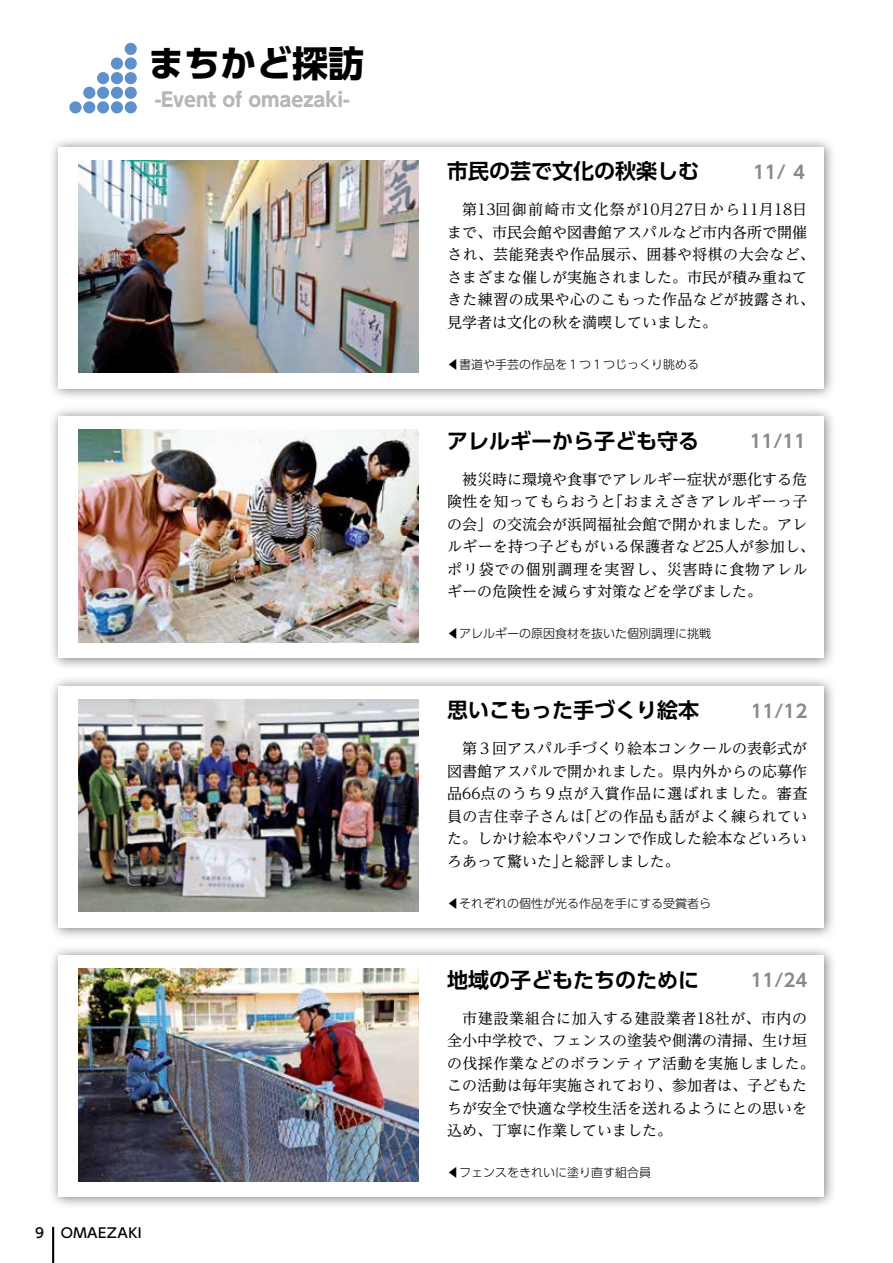
<style>
.page{position:relative;width:893px;height:1263px;background:#fff}
.page>*{position:absolute;margin:0;border:0;box-sizing:border-box;transform-origin:0 0}
.t1{font:700 36px "UD Shin Go Pro";color:#000}
.t2{font:700 21px "UD Shin Go Pro De";color:#000}
.t3{font:700 19.5px "UD Shin Go Pro";letter-spacing:-.005em;color:#b5b6b6}
.t4{font:700 18px "UD Shin Go Pro De";color:#898989}
.t5{font:15px/22.5px "UD Reimin Pro";color:#000}
.t6{font:500 13.5px "UD Shin Go Pro";letter-spacing:.035em;color:#000}
.t7{font:300 12px "UD Shin Go Pro";color:#000}
</style>
<div class="page">
<svg style="left:69px;top:57px;width:68px;height:56px"></svg>
<div style="left:125px;top:43px;width:12px;height:12px;background:#5f90cc;border-radius:50%"></div>
<div style="left:48px;top:945px;width:788px;height:265px;background:#000;opacity:.5"></div>
<div style="left:58px;top:955px;width:766px;height:242px;background:#fff"></div>
<img style="left:79px;top:969px;width:340px;height:212px">
<div style="left:48px;top:136px;width:789px;height:265px;background:#000;opacity:.5"></div>
<div style="left:58px;top:147px;width:766px;height:242px;background:#fff"></div>
<img style="left:79px;top:160px;width:340px;height:213px">
<div style="left:48px;top:405px;width:789px;height:266px;background:#000;opacity:.5"></div>
<div style="left:58px;top:416px;width:766px;height:242px;background:#fff"></div>
<img style="left:79px;top:430px;width:340px;height:212px">
<div style="left:48px;top:675px;width:788px;height:265px;background:#000;opacity:.5"></div>
<div style="left:58px;top:686px;width:766px;height:241px;background:#fff"></div>
<img style="left:79px;top:699px;width:340px;height:213px">
<hr style="left:52px;top:1227px;width:2px;height:36px;background:#000">
<h1 class="t1" style="left:148px;top:34px;width:217px">まちかど探訪</h1>
<h3 class="t3" style="left:155px;top:84px;width:197px">-Event of omaezaki-</h3>
<p class="t6" style="left:35px;top:1221px;width:108px">9 OMAEZAKI</p>
<h2 class="t2" style="left:447px;top:154px;width:253px">市民の芸で文化の秋楽しむ</h2>
<p class="t4" style="left:753px;top:157px;width:57px">11/ ４</p>
<p class="t5" style="left:447px;top:198px;width:369px;text-indent:15px">第13回御前崎市文化祭が10月27日から11月18日まで、市民会館や図書館アスパルなど市内各所で開催され、芸能発表や作品展示、囲碁や将棋の大会など、さまざまな催しが実施されました。市民が積み重ねてきた練習の成果や心のこもった作品などが披露され、見学者は文化の秋を満喫していました。</p>
<p class="t7" style="left:447px;top:354px;width:253px">◀書道や手芸の作品を１つ１つじっくり眺める</p>
<h2 class="t2" style="left:447px;top:423px;width:253px">アレルギーから子ども守る</h2>
<p class="t4" style="left:750px;top:426px;width:58px">11/11</p>
<p class="t5" style="left:447px;top:467px;width:369px;text-indent:15px">被災時に環境や食事でアレルギー症状が悪化する危険性を知ってもらおうと「おまえざきアレルギーっ子の会」の交流会が浜岡福祉会館で開かれました。アレルギーを持つ子どもがいる保護者など25人が参加し、ポリ袋での個別調理を実習し、災害時に食物アレルギーの危険性を減らす対策などを学びました。</p>
<p class="t7" style="left:447px;top:624px;width:265px">◀アレルギーの原因食材を抜いた個別調理に挑戦</p>
<h2 class="t2" style="left:447px;top:693px;width:253px">思いこもった手づくり絵本</h2>
<p class="t4" style="left:751px;top:696px;width:58px">11/12</p>
<p class="t5" style="left:447px;top:737px;width:362px;text-align:justify;text-indent:15px">第３回アスパル手づくり絵本コンクールの表彰式が図書館アスパルで開かれました。県内外からの応募作品66点のうち９点が入賞作品に選ばれました。審査員の吉住幸子さんは「どの作品も話がよく練られていた。しかけ絵本やパソコンで作成した絵本などいろいろあって驚いた」と総評しました。</p>
<p class="t7" style="left:447px;top:893px;width:265px">◀それぞれの個性が光る作品を手にする受賞者ら</p>
<h2 class="t2" style="left:447px;top:962px;width:253px">地域の子どもたちのために</h2>
<p class="t4" style="left:751px;top:965px;width:58px">11/24</p>
<p class="t5" style="left:447px;top:1006px;width:369px;text-indent:15px">市建設業組合に加入する建設業者18社が、市内の全小中学校で、フェンスの塗装や側溝の清掃、生け垣の伐採作業などのボランティア活動を実施しました。この活動は毎年実施されており、参加者は、子どもたちが安全で快適な学校生活を送れるようにとの思いを込め、丁寧に作業していました。</p>
<p class="t7" style="left:447px;top:1163px;width:205px">◀フェンスをきれいに塗り直す組合員</p>
</div>
